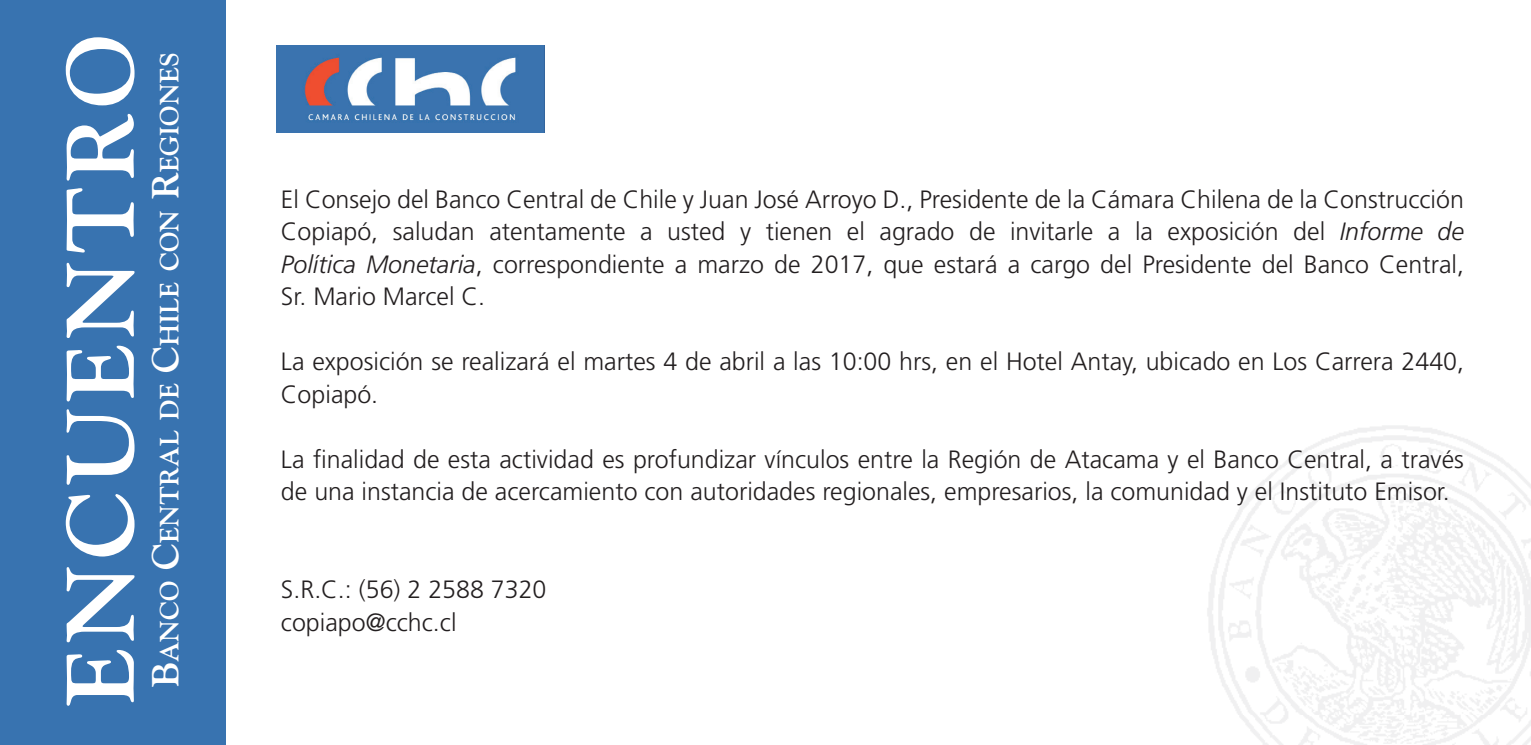
<style>
.page{position:relative;width:1531px;height:745px;background:#fff}
.page>*{position:absolute;margin:0;border:0;box-sizing:border-box;transform-origin:0 0}
.t1{font:700 95px "Goudy";letter-spacing:.05em;color:#fff}
.t2{font:700 26.25px "Goudy";color:#fff}
.t3{font:300 25px/32.5px "Frutiger";color:#231f20}
.s1{font-size:37.5px}
.s2{font-style:italic}
</style>
<div class="page">
<div style="left:0;top:0;width:225px;height:744px;background:#3873b0"></div>
<img style="left:276px;top:45px;width:268px;height:87px">
<h1 class="t1" style="left:44px;top:705px;width:673px;rotate:-90deg">ENCUENTRO</h1>
<p class="t2" style="left:154px;top:686px;width:635px;rotate:-90deg"><span class="s1">B</span>anco <span class="s1">C</span>entral de <span class="s1">C</span>hile con <span class="s1">R</span>egiones</p>
<p class="t3" style="left:281px;top:183px;width:1184px;text-align:justify">El Consejo del Banco Central de Chile y Juan José Arroyo D., Presidente de la Cámara Chilena de la Construcción Copiapó, saludan atentamente a usted y tienen el agrado de invitarle a la exposición del <span class="s2">Informe de Política Monetaria</span>, correspondiente a marzo de 2017, que estará a cargo del Presidente del Banco Central, Sr. Mario Marcel C.</p>
<p class="t3" style="left:281px;top:345px;width:1184px">La exposición se realizará el martes 4 de abril a las 10:00 hrs, en el Hotel Antay, ubicado en Los Carrera 2440,<br>Copiapó.</p>
<p class="t3" style="left:281px;top:443px;width:1184px">La finalidad de esta actividad es profundizar vínculos entre la Región de Atacama y el Banco Central, a través de una instancia de acercamiento con autoridades regionales, empresarios, la comunidad y el Instituto Emisor.</p>
<p class="t3" style="left:281px;top:573px;width:267px">S.R.C.: (56) 2 2588 7320 copiapo@cchc.cl</p>
</div>
